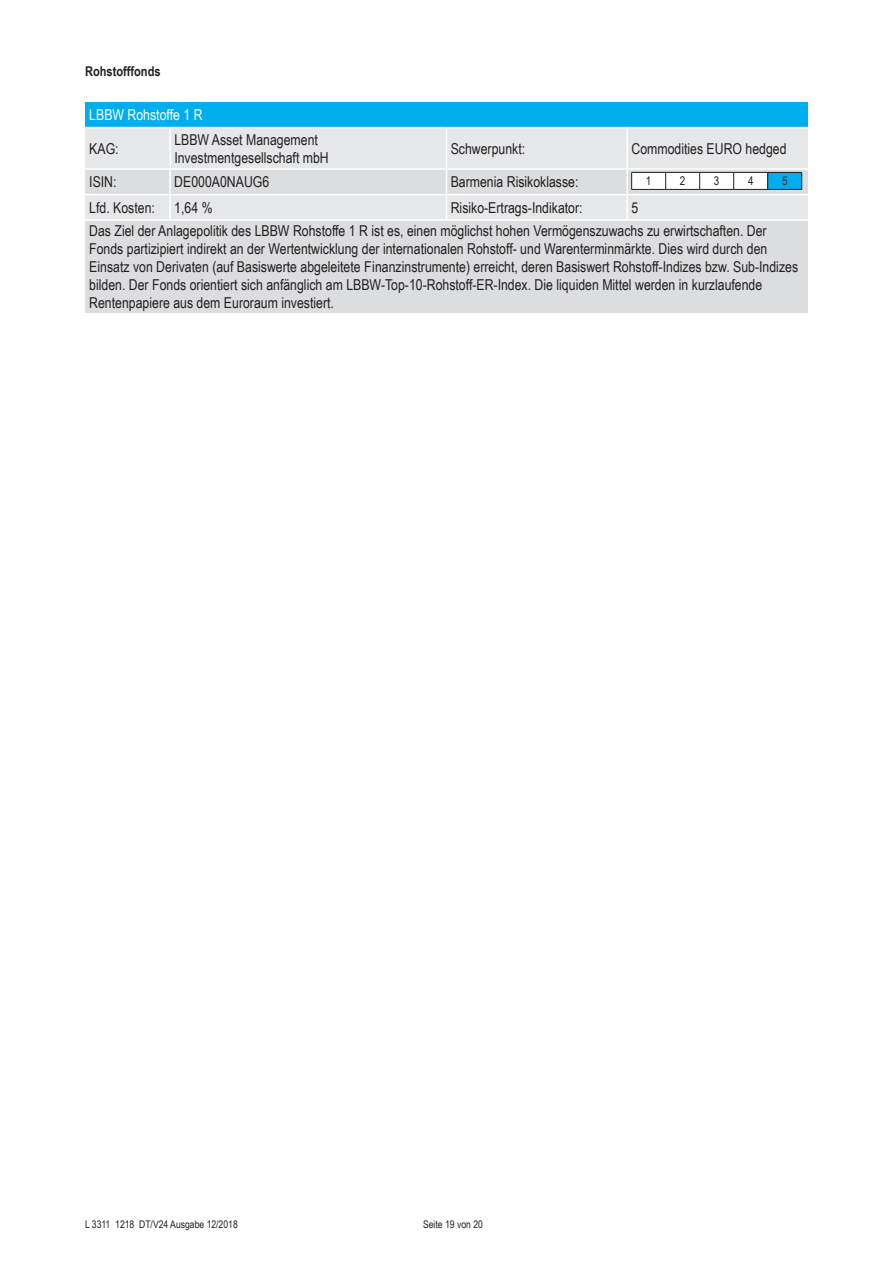
<style>
.page{position:relative;width:893px;height:1263px;background:#fff}
.page>*{position:absolute;margin:0;border:0;box-sizing:border-box;transform-origin:0 0}
.t1{font:15px/18px "Arial Narrow";color:#231f20}
.t2{font:15px "Arial Narrow";color:#fff}
.t3{font:700 13.5px "Arial Narrow";color:#231f20}
.t4{font:12px "Arial Narrow";color:#231f20}
.t5{font:10.5px "Arial Narrow";color:#231f20}
</style>
<div class="page">
<div style="left:85px;top:102px;width:723px;height:26px;background:#00aeef"></div>
<div style="left:85px;top:128px;width:723px;height:40px;background:#e6e7e9"></div>
<svg style="left:85px;top:170px;width:723px;height:143px;background:#dddee0"></svg>
<hr style="left:85px;top:127px;width:85px;height:1px;background:#fff">
<hr style="left:170px;top:127px;width:276px;height:1px;background:#fff">
<hr style="left:169px;top:128px;width:2px;height:40px;background:#fff">
<hr style="left:446px;top:127px;width:181px;height:1px;background:#fff">
<hr style="left:446px;top:128px;width:1px;height:40px;background:#fff">
<hr style="left:627px;top:127px;width:181px;height:1px;background:#fff">
<hr style="left:169px;top:170px;width:2px;height:24px;background:#fff">
<hr style="left:85px;top:194px;width:85px;height:1px;background:#fff">
<hr style="left:170px;top:194px;width:276px;height:1px;background:#fff">
<hr style="left:169px;top:195px;width:2px;height:24px;background:#fff">
<svg style="left:446px;top:170px;width:1px;height:49px"></svg>
<hr style="left:85px;top:219px;width:85px;height:2px;background:#fff">
<hr style="left:170px;top:219px;width:276px;height:2px;background:#fff">
<hr style="left:627px;top:194px;width:181px;height:1px;background:#fff">
<hr style="left:627px;top:219px;width:181px;height:2px;background:#fff">
<hr style="left:626px;top:128px;width:2px;height:40px;background:#fff">
<hr style="left:626px;top:170px;width:2px;height:24px;background:#fff">
<hr style="left:446px;top:194px;width:181px;height:1px;background:#fff">
<hr style="left:626px;top:195px;width:2px;height:24px;background:#fff">
<hr style="left:446px;top:219px;width:181px;height:2px;background:#fff">
<div style="left:768px;top:172px;width:34px;height:17px;background:#00aeef"></div>
<hr style="left:631px;top:189px;width:35px;height:1px;background:#231f20">
<hr style="left:666px;top:189px;width:34px;height:1px;background:#231f20">
<hr style="left:700px;top:189px;width:34px;height:1px;background:#231f20">
<hr style="left:734px;top:189px;width:34px;height:1px;background:#231f20">
<hr style="left:768px;top:172px;width:34px;height:1px;background:#231f20">
<svg style="left:631px;top:172px;width:137px;height:17px"></svg>
<svg style="left:801px;top:173px;width:1px;height:16px"></svg>
<hr style="left:768px;top:189px;width:34px;height:1px;background:#231f20">
<p class="t3" style="left:85px;top:61px;width:77px">Rohstofffonds</p>
<p class="t2" style="left:89px;top:104px;width:115px">LBBW Rohstoffe 1 R</p>
<p class="t1" style="left:89px;top:139px;width:31px">KAG:</p>
<p class="t1" style="left:174px;top:130px;width:156px">LBBW Asset Management<br>Investmentgesellschaft mbH</p>
<p class="t1" style="left:451px;top:139px;width:76px">Schwerpunkt:</p>
<p class="t1" style="left:631px;top:139px;width:157px">Commodities EURO hedged</p>
<p class="t1" style="left:89px;top:172px;width:29px">ISIN:</p>
<p class="t1" style="left:174px;top:172px;width:97px">DE000A0NAUG6</p>
<p class="t1" style="left:451px;top:172px;width:129px">Barmenia Risikoklasse:</p>
<p class="t1" style="left:89px;top:198px;width:67px">Lfd. Kosten:</p>
<p class="t1" style="left:174px;top:198px;width:40px">1,64 %</p>
<p class="t1" style="left:451px;top:198px;width:133px">Risiko-Ertrags-Indikator:</p>
<p class="t4" style="left:646px;top:172px;width:7px">1</p>
<p class="t4" style="left:680px;top:172px;width:7px">2</p>
<p class="t4" style="left:714px;top:172px;width:7px">3</p>
<p class="t4" style="left:748px;top:172px;width:7px">4</p>
<p class="t4" style="left:782px;top:172px;width:7px">5</p>
<p class="t1" style="left:89px;top:195px;width:679px;line-height:23.5px;text-indent:542px">5<br>Das Ziel der Anlagepolitik des LBBW Rohstoffe 1 R ist es, einen möglichst hohen Vermögenszuwachs zu erwirtschaften. Der</p>
<p class="t1" style="left:89px;top:239px;width:710px">Fonds partizipiert indirekt an der Wertentwicklung der internationalen Rohstoff- und Warenterminmärkte. Dies wird durch den Einsatz von Derivaten (auf Basiswerte abgeleitete Finanzinstrumente) erreicht, deren Basiswert Rohstoff-Indizes bzw. Sub-Indizes bilden. Der Fonds orientiert sich anfänglich am LBBW-Top-10-Rohstoff-ER-Index. Die liquiden Mittel werden in kurzlaufende Rentenpapiere aus dem Euroraum investiert.</p>
<p class="t5" style="left:85px;top:1217px;width:154px">L 3311 1218 DT/V24 Ausgabe 12/2018</p>
<p class="t5" style="left:423px;top:1217px;width:61px">Seite 19 von 20</p>
</div>
